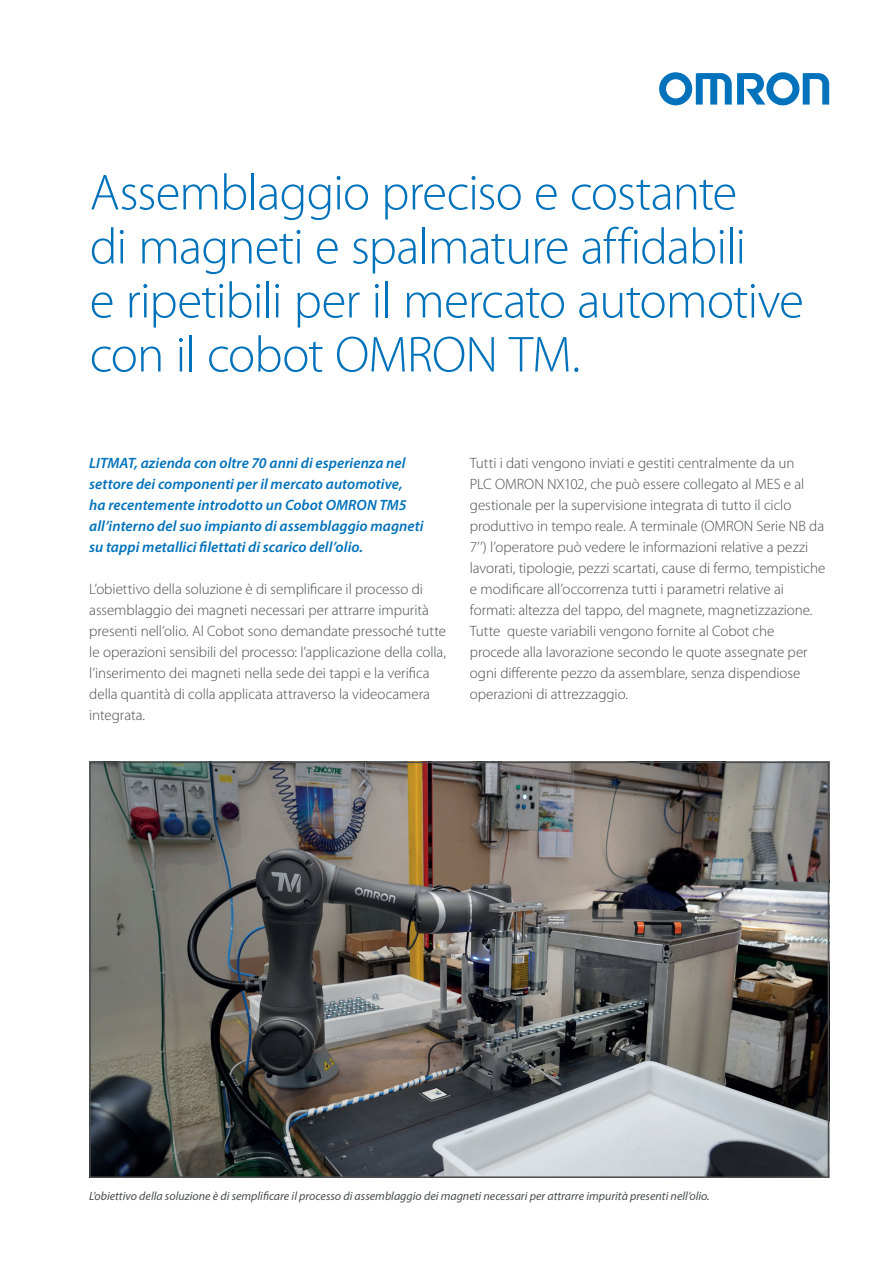
<style>
.page{position:relative;width:893px;height:1263px;background:#fff}
.page>*{position:absolute;margin:0;border:0;box-sizing:border-box;transform-origin:0 0}
.t1{font:300 51px/54px "Myriad Pro";letter-spacing:-.02em;color:#0072bc}
.t2{font:300 15px/21px "Myriad Pro";letter-spacing:-.005em;color:#4b4c4d}
.t3{font:italic 600 15px/21px "Myriad Pro";letter-spacing:.005em;color:#0072bc}
.t4{font:italic 12px "Myriad Pro";color:#4b4c4d}
</style>
<div class="page">
<svg style="left:659px;top:72px;width:170px;height:33px"></svg>
<img style="left:92px;top:765px;width:734px;height:410px">
<div style="left:89px;top:762px;width:740px;height:416px;border:2px solid #4b4c4d"></div>
<h1 class="t1" style="left:90px;top:166px;width:716px">Assemblaggio preciso e costante<br>di magneti e spalmature affidabili<br>e ripetibili per il mercato automotive con il cobot OMRON TM.</h1>
<p class="t3" style="left:89px;top:452px;width:336px">LITMAT, azienda con oltre 70 anni di esperienza nel settore dei componenti per il mercato automotive,<br>ha recentemente introdotto un Cobot OMRON TM5 all’interno del suo impianto di assemblaggio magneti su tappi metallici filettati di scarico dell’olio.</p>
<p class="t2" style="left:89px;top:579px;width:358px">L’obiettivo della soluzione è di semplificare il processo di assemblaggio dei magneti necessari per attrarre impurità presenti nell’olio. Al Cobot sono demandate pressoché tutte le operazioni sensibili del processo: l’applicazione della colla, l’inserimento dei magneti nella sede dei tappi e la verifica della quantità di colla applicata attraverso la videocamera integrata.</p>
<p class="t2" style="left:470px;top:453px;width:357px">Tutti i dati vengono inviati e gestiti centralmente da un<br>PLC OMRON NX102, che può essere collegato al MES e al gestionale per la supervisione integrata di tutto il ciclo produttivo in tempo reale. A terminale (OMRON Serie NB da 7’’) l’operatore può vedere le informazioni relative a pezzi lavorati, tipologie, pezzi scartati, cause di fermo, tempistiche e modificare all’occorrenza tutti i parametri relative ai formati: altezza del tappo, del magnete, magnetizzazione.<br>Tutte queste variabili vengono fornite al Cobot che procede alla lavorazione secondo le quote assegnate per ogni differente pezzo da assemblare, senza dispendiose operazioni di attrezzaggio.</p>
<p class="t4" style="left:89px;top:1188px;width:622px">L’obiettivo della soluzione è di semplificare il processo di assemblaggio dei magneti necessari per attrarre impurità presenti nell’olio.</p>
</div>
